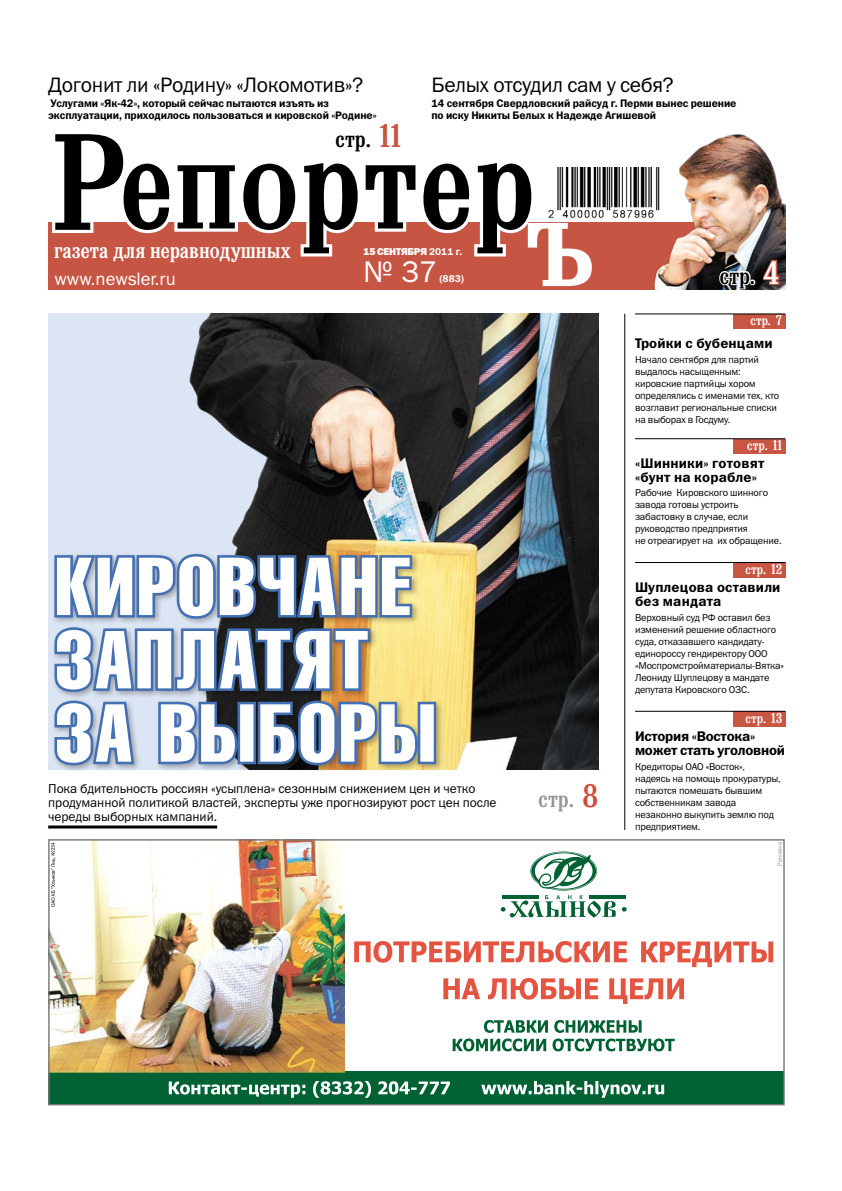
<style>
.page{position:relative;width:842px;height:1191px;background:#fff}
.page>*{position:absolute;margin:0;border:0;box-sizing:border-box;transform-origin:0 0}
.t1{font:80.5px/73.3px "Helios Compressed";letter-spacing:.04em;color:#fff}
.t2{font:30px "Franklin Gothic Book C";color:#fff}
.t3{font:24px "Bruskovaya C";color:#000}
.t4{font:24px "Bruskovaya C";color:#969696}
.t5{font:22.9px "Bruskovaya C";color:#fff}
.t6{font:21px "Franklin Gothic Book C";letter-spacing:-.015em;color:#000}
.t7{font:18px "Franklin Gothic Book C";color:#fff}
.t8{font:14px/14px "Franklin Gothic Demi C";letter-spacing:.01em;color:#000}
.t9{font:14px/14px "Franklin Gothic Demi C";letter-spacing:-.02em;color:#000}
.t10{font:14px "Bruskovaya C";color:#fff}
.t11{font:13px/14px "Franklin Gothic Book C";letter-spacing:-.005em;color:#000}
.t12{font:11px/12px "Franklin Gothic Demi C";letter-spacing:-.01em;color:#000}
.t13{font:10px/12px "Franklin Gothic Book C";letter-spacing:-.015em;color:#000}
.t14{font:10px "Franklin Gothic Heavy C";letter-spacing:-.03em;color:#fff}
.t15{font:10px "Franklin Gothic Demi C";color:#fff}
.t16{font:6px "Franklin Gothic Book C";color:#969696}
.s1{font-size:32px;color:#c75543}
.s2{font-family:"Franklin Gothic Demi C"}
.s3{font-size:32px;color:#d34b3a}
.s4{font-size:32px;color:#fff}
</style>
<div class="page">
<div style="left:48px;top:314px;width:550px;height:456px;background:#dce5f3"></div>
<img style="left:189px;top:314px;width:409px;height:456px">
<div style="left:49px;top:1071px;width:735px;height:33px;background:#006132"></div>
<svg style="left:169px;top:1081px;width:495px;height:16px"></svg>
<svg style="left:453px;top:1020px;width:222px;height:31px"></svg>
<svg style="left:443px;top:978px;width:241px;height:26px"></svg>
<svg style="left:641px;top:941px;width:132px;height:26px"></svg>
<svg style="left:354px;top:941px;width:273px;height:21px"></svg>
<hr style="left:589px;top:895px;width:37px;height:3px;background:#006132">
<svg style="left:622px;top:907px;width:5px;height:4px"></svg>
<svg style="left:501px;top:851px;width:115px;height:66px"></svg>
<img style="left:50px;top:841px;width:295px;height:231px">
<div style="left:48px;top:839px;width:737px;height:266px;border:1px solid #777"></div>
<svg style="left:51px;top:842px;width:4px;height:65px"></svg>
<hr style="left:48px;top:825px;width:169px;height:3px;background:#000">
<hr style="left:624px;top:314px;width:1px;height:516px;background:#000">
<div style="left:733px;top:314px;width:52px;height:14px;background:#c95543"></div>
<hr style="left:635px;top:314px;width:150px;height:1px;background:#000">
<div style="left:733px;top:439px;width:52px;height:14px;background:#c95543"></div>
<hr style="left:635px;top:438px;width:150px;height:1px;background:#000">
<div style="left:733px;top:562px;width:52px;height:16px;background:#c95543"></div>
<hr style="left:635px;top:562px;width:150px;height:1px;background:#000">
<div style="left:733px;top:711px;width:52px;height:15px;background:#c95543"></div>
<hr style="left:635px;top:711px;width:150px;height:1px;background:#000">
<div style="left:48px;top:223px;width:737px;height:67px;background:#c75543"></div>
<svg style="left:55px;top:134px;width:477px;height:119px"></svg>
<svg style="left:528px;top:223px;width:64px;height:63px"></svg>
<img style="left:654px;top:134px;width:131px;height:156px">
<img style="left:548px;top:168px;width:115px;height:53px">
<svg style="left:718px;top:269px;width:37px;height:21px"></svg>
<svg style="left:762px;top:259px;width:19px;height:27px"></svg>
<div style="left:52px;top:551px;width:392px;height:222px;background:#000;opacity:.3"></div>
<svg style="left:52px;top:551px;width:387px;height:217px"></svg>
<h3 class="t6" style="left:48px;top:73px;width:317px">Догонит ли «Родину» «Локомотив»?</h3>
<h3 class="t3" style="left:336px;top:126px;width:67px">стр. <span class="s1">11</span></h3>
<p class="t12" style="left:48px;top:97px;width:330px">Услугами «Як-42», который сейчас пытаются изъять из эксплуатации, приходилось пользоваться и кировской «Родине»</p>
<h3 class="t6" style="left:431px;top:73px;width:244px">Белых отсудил сам у себя?</h3>
<p class="t12" style="left:431px;top:97px;width:307px">14 сентября Свердловский райсуд г. Перми вынес решение по иску Никиты Белых к Надежде Агишевой</p>
<h3 class="t5" style="left:54px;top:238px;width:238px">газета для неравнодушных</h3>
<h3 class="t7" style="left:55px;top:269px;width:123px">www.newsler.ru</h3>
<p class="t14" style="left:363px;top:246px;width:100px">15 сентября <span class="s2">2011 г.</span></p>
<h2 class="t2" style="left:363px;top:255px;width:75px">№ 37</h2>
<p class="t15" style="left:439px;top:273px;width:26px">(883)</p>
<h1 class="t1" style="left:55px;top:550px;width:382px">Кировчане заплатят за выборы</h1>
<h3 class="t11" style="left:48px;top:781px;width:450px">Пока бдительность россиян «усыплена» сезонным снижением цен и четко продуманной политикой властей, эксперты уже прогнозируют рост цен после череды выборных кампаний.</h3>
<h3 class="t4" style="left:539px;top:786px;width:61px">стр. <span class="s3">8</span></h3>
<h3 class="t3" style="left:720px;top:263px;width:61px">стр. <span class="s4">4</span></h3>
<h3 class="t10" style="left:750px;top:313px;width:34px">cтр. 7</h3>
<h3 class="t8" style="left:635px;top:336px;width:139px">Тройки с бубенцами</h3>
<p class="t13" style="left:635px;top:353px;width:146px">Начало сентября для партий выдалось насыщенным: кировские партийцы хором определялись с именами тех, кто возглавит региональные списки на выборах в Госдуму.</p>
<h3 class="t10" style="left:747px;top:438px;width:37px">cтр. 11</h3>
<h3 class="t8" style="left:635px;top:455px;width:131px">«Шинники» готовят «бунт на корабле»</h3>
<p class="t13" style="left:635px;top:487px;width:148px">Рабочие Кировского шинного завода готовы устроить забастовку в случае, если руководство предприятия<br>не отреагирует на их обращение.</p>
<h3 class="t10" style="left:746px;top:562px;width:38px">cтр. 12</h3>
<h3 class="t8" style="left:635px;top:580px;width:147px">Шуплецова оставили без мандата</h3>
<p class="t13" style="left:635px;top:611px;width:150px">Верховный суд РФ оставил без изменений решение областного суда, отказавшего кандидату&shy;единороссу гендиректору ООО «Моспромстройматериалы-Вятка»<br>Леониду Шуплецову в мандате депутата Кировского ОЗС.</p>
<h3 class="t10" style="left:745px;top:711px;width:38px">cтр. 13</h3>
<h3 class="t9" style="left:635px;top:729px;width:152px">История «Востока» может стать уголовной</h3>
<p class="t13" style="left:635px;top:760px;width:147px">Кредиторы ОАО «Восток», надеясь на помощь прокуратуры, пытаются помешать бывшим собственникам завода незаконно выкупить землю под предприятием.</p>
<p class="t16" style="left:776px;top:865px;width:25px;rotate:-90deg">Реклама</p>
</div>
